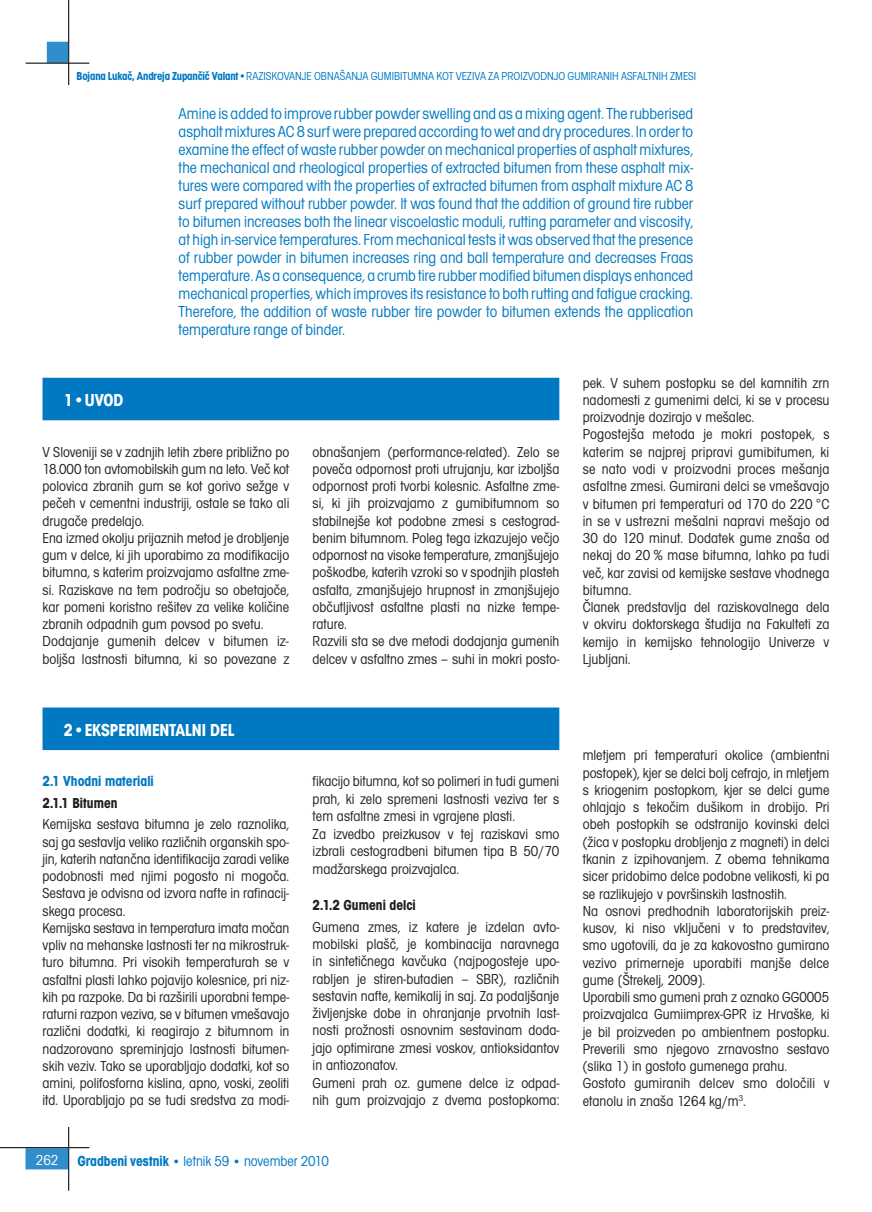
<style>
.page{position:relative;width:872px;height:1212px;background:#fff}
.page>*{position:absolute;margin:0;border:0;box-sizing:border-box;transform-origin:0 0}
.t1{font:700 condensed 18px "Avant Gar Got Itc TEE";color:#fff}
.t2{font:condensed 16.5px/18px "Avant Gar Got Itc TEE";color:#0079c2;text-align:justify}
.t3{font:condensed 15px/17.2px "Avant Gar Got Itc TEE";color:#231f20}
.t4{font:condensed 15px "Avant Gar Got Itc TEE";color:#0079c2}
.t5{font:700 condensed 15px "Avant Gar Got Itc TEE";color:#231f20}
.t6{font:700 condensed 15px "Avant Gar Got Itc TEE";color:#0079c2}
.t7{font:condensed 15px "Avant Gar Got Itc TEE";color:#fff}
.t8{font:condensed 12px "Avant Gar Got Itc TEE";color:#0079c2}
.s1{font-weight:700}
.s2{font-weight:700;font-size:13.5px}
</style>
<div class="page">
<div style="left:48px;top:42px;width:19px;height:20px;background:#308ecd"></div>
<div style="left:47px;top:42px;width:21px;height:21px;border:2px solid #308ecd"></div>
<div style="left:26px;top:1149px;width:41px;height:20px;background:#308ecd"></div>
<div style="left:26px;top:1148px;width:42px;height:21px;border:2px solid #308ecd"></div>
<hr style="left:0;top:1147px;width:89px;height:1px;background:#231f20">
<hr style="left:68px;top:1127px;width:1px;height:64px;background:#231f20">
<hr style="left:26px;top:63px;width:63px;height:1px;background:#231f20">
<hr style="left:68px;top:0;width:1px;height:85px;background:#231f20">
<div style="left:43px;top:378px;width:515px;height:41px;background:#0079c2"></div>
<div style="left:43px;top:378px;width:516px;height:42px;border:2px solid #0079c2"></div>
<div style="left:43px;top:708px;width:515px;height:41px;background:#0079c2"></div>
<div style="left:43px;top:707px;width:516px;height:43px;border:2px solid #0079c2"></div>
<p class="t8" style="left:77px;top:70px;width:621px"><span class="s1">Bojana Lukač, Andreja Zupančič Valant</span>•RAZISKOVANJE OBNAŠANJA GUMIBITUMNA KOT VEZIVA ZA PROIZVODNJO GUMIRANIH ASFALTNIH ZMESI</p>
<p class="t2" style="left:179px;top:104px;width:516px">Amine is added to improve rubber powder swelling and as a mixing agent. The rubberised asphalt mixtures AC 8 surf were prepared according to wet and dry procedures. In order to examine the effect of waste rubber powder on mechanical properties of asphalt mixtures, the mechanical and rheological properties of extracted bitumen from these asphalt mix&shy;tures were compared with the properties of extracted bitumen from asphalt mixture AC 8 surf prepared without rubber powder. It was found that the addition of ground tire rubber to bitumen increases both the linear viscoelastic moduli, rutting parameter and viscosity, at high in-service temperatures. From mechanical tests it was observed that the presence of rubber powder in bitumen increases ring and ball temperature and decreases Fraas temperature. As a consequence, a crumb tire rubber modified bitumen displays enhanced mechanical properties, which improves its resistance to both rutting and fatigue cracking.<br>Therefore, the addition of waste rubber tire powder to bitumen extends the application temperature range of binder.</p>
<p class="t1" style="left:64px;top:389px;width:61px">1•UVOD</p>
<p class="t3" style="left:43px;top:443px;width:248px">V Sloveniji se v zadnjih letih zbere približno po 18.000 ton avtomobilskih gum na leto. Več kot polovica zbranih gum se kot gorivo sežge v pečeh v cementni industriji, ostale se tako ali drugače predelajo.<br>Ena izmed okolju prijaznih metod je drobljenje gum v delce, ki jih uporabimo za modifikacijo bitumna, s katerim proizvajamo asfaltne zme&shy;si. Raziskave na tem področju so obetajoče, kar pomeni koristno rešitev za velike količine zbranih odpadnih gum povsod po svetu.<br>Dodajanje gumenih delcev v bitumen iz&shy;boljša lastnosti bitumna, ki so povezane z</p>
<p class="t3" style="left:313px;top:443px;width:248px">obnašanjem (performance-related). Zelo se poveča odpornost proti utrujanju, kar izboljša odpornost proti tvorbi kolesnic. Asfaltne zme&shy;si, ki jih proizvajamo z gumibitumnom so stabilnejše kot podobne zmesi s cestograd&shy;benim bitumnom. Poleg tega izkazujejo večjo odpornost na visoke temperature, zmanjšujejo poškodbe, katerih vzroki so v spodnjih plasteh asfalta, zmanjšujejo hrupnost in zmanjšujejo občutljivost asfaltne plasti na nizke tempe&shy;rature.<br>Razvili sta se dve metodi dodajanja gumenih delcev v asfaltno zmes – suhi in mokri posto-</p>
<p class="t3" style="left:583px;top:374px;width:248px">pek. V suhem postopku se del kamnitih zrn nadomesti z gumenimi delci, ki se v procesu proizvodnje dozirajo v mešalec.<br>Pogostejša metoda je mokri postopek, s katerim se najprej pripravi gumibitumen, ki se nato vodi v proizvodni proces mešanja asfaltne zmesi. Gumirani delci se vmešavajo v bitumen pri temperaturi od 170 do 220 °C in se v ustrezni mešalni napravi mešajo od 30 do 120 minut. Dodatek gume znaša od nekaj do 20 % mase bitumna, lahko pa tudi več, kar zavisi od kemijske sestave vhodnega bitumna.<br>Članek predstavlja del raziskovalnega dela v okviru doktorskega študija na Fakulteti za kemijo in kemijsko tehnologijo Univerze v Ljubljani.</p>
<p class="t1" style="left:64px;top:719px;width:172px">2•EKSPERIMENTALNI DEL</p>
<p class="t6" style="left:43px;top:772px;width:113px">2.1 Vhodni materiali</p>
<p class="t5" style="left:43px;top:794px;width:77px">2.1.1 Bitumen</p>
<p class="t3" style="left:43px;top:816px;width:248px">Kemijska sestava bitumna je zelo raznolika, saj ga sestavlja veliko različnih organskih spo&shy;jin, katerih natančna identifikacija zaradi velike podobnosti med njimi pogosto ni mogoča.<br>Sestava je odvisna od izvora nafte in rafinacij&shy;skega procesa.<br>Kemijska sestava in temperatura imata močan vpliv na mehanske lastnosti ter na mikrostruk&shy;turo bitumna. Pri visokih temperaturah se v asfaltni plasti lahko pojavijo kolesnice, pri niz&shy;kih pa razpoke. Da bi razširili uporabni tempe&shy;raturni razpon veziva, se v bitumen vmešavajo različni dodatki, ki reagirajo z bitumnom in nadzorovano spreminjajo lastnosti bitumen&shy;skih veziv. Tako se uporabljajo dodatki, kot so amini, polifosforna kislina, apno, voski, zeoliti itd. Uporabljajo pa se tudi sredstva za modi-</p>
<p class="t3" style="left:313px;top:773px;width:248px">fikacijo bitumna, kot so polimeri in tudi gumeni prah, ki zelo spremeni lastnosti veziva ter s tem asfaltne zmesi in vgrajene plasti.<br>Za izvedbo preizkusov v tej raziskavi smo izbrali cestogradbeni bitumen tipa B 50/70 madžarskega proizvajalca.</p>
<p class="t5" style="left:313px;top:896px;width:105px">2.1.2 Gumeni delci</p>
<p class="t3" style="left:313px;top:918px;width:248px">Gumena zmes, iz katere je izdelan avto&shy;mobilski plašč, je kombinacija naravnega in sintetičnega kavčuka (najpogosteje upo&shy;rabljen je stiren-butadien – SBR), različnih sestavin nafte, kemikalij in saj. Za podaljšanje življenjske dobe in ohranjanje prvotnih last&shy;nosti prožnosti osnovnim sestavinam doda&shy;jajo optimirane zmesi voskov, antioksidantov in antiozonatov.<br>Gumeni prah oz. gumene delce iz odpad&shy;nih gum proizvajajo z dvema postopkoma:</p>
<p class="t7" style="left:36px;top:1152px;width:24px">262</p>
<p class="t4" style="left:77px;top:1152px;width:253px"><span class="s1">Gradbeni vestnik</span> <span class="s2">•</span> letnik 59 <span class="s2">•</span> november 2010</p>
<p class="t3" style="left:583px;top:747px;width:248px">mletjem pri temperaturi okolice (ambientni postopek), kjer se delci bolj cefrajo, in mletjem s kriogenim postopkom, kjer se delci gume ohlajajo s tekočim dušikom in drobijo. Pri obeh postopkih se odstranijo kovinski delci (žica v postopku drobljenja z magneti) in delci tkanin z izpihovanjem. Z obema tehnikama sicer pridobimo delce podobne velikosti, ki pa se razlikujejo v površinskih lastnostih.<br>Na osnovi predhodnih laboratorijskih preiz&shy;kusov, ki niso vključeni v to predstavitev, smo ugotovili, da je za kakovostno gumirano vezivo primerneje uporabiti manjše delce gume [Štrekelj, 2009].<br>Uporabili smo gumeni prah z oznako GG0005 proizvajalca Gumiimprex-GPR iz Hrvaške, ki je bil proizveden po ambientnem postopku.<br>Preverili smo njegovo zrnavostno sestavo (slika 1) in gostoto gumenega prahu.<br>Gostoto gumiranih delcev smo določili v etanolu in znaša 1264 kg/m<sup>3</sup>.</p>
</div>
